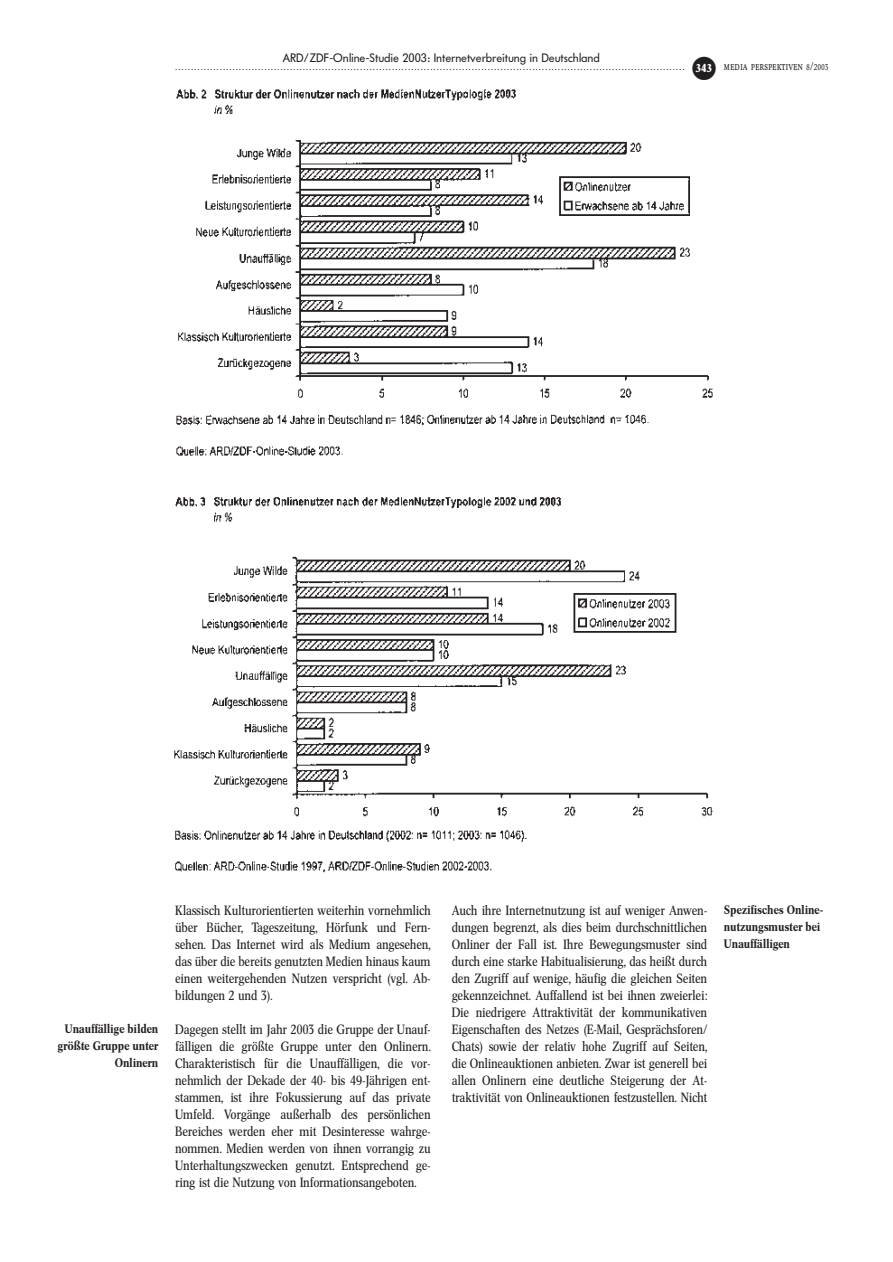
<style>
.page{position:relative;width:893px;height:1262px;background:#fff}
.page>*{position:absolute;margin:0;border:0;box-sizing:border-box;transform-origin:0 0}
.t1{font:33.45px "Spe Num Mat";color:#231f20}
.t2{font:13.35px/17px "Cnn Reg";letter-spacing:.01em;color:#231f20;text-align:justify}
.t3{font:12.15px/17px "Cnn Med";letter-spacing:.01em;color:#231f20;text-align:right}
.t4{font:12.15px "Fut Boo Reg";letter-spacing:.03em;color:#231f20}
.t5{font:11.25px "Con Cap Reg";letter-spacing:.045em;color:#231f20;scale:.73 1}
.t6{font:10.5px "Cnn Reg";color:#231f20}
.s1{font-family:"Tim Xtr Bol";color:#fff}
.s2{font-family:"Con Reg";font-size:8.55px}
</style>
<div class="page">
<img style="left:176px;top:89px;width:537px;height:367px">
<img style="left:174px;top:497px;width:539px;height:376px">
<p class="t4" style="left:283px;top:53px;width:318px">ARD/ZDF-Online-Studie 2003: Internetverbreitung in Deutschland</p>
<p class="t6" style="left:175px;top:62px;width:510px">................................................................................................................................................................</p>
<h1 class="t1" style="left:692px;top:49px;width:24px">x</h1>
<p class="t5" style="left:696px;top:60px;width:183px"><span class="s1">343</span> media perspektiven <span class="s2">8</span>/<span class="s2">2003</span></p>
<p class="t3" style="left:58px;top:1021px;width:102px">Unauffällige bilden größte Gruppe unter<br>Onlinern</p>
<p class="t2" style="left:175px;top:903px;width:257px">Klassisch Kulturorientierten weiterhin vornehmlich über Bücher, Tageszeitung, Hörfunk und Fern&shy;sehen. Das Internet wird als Medium angesehen, das über die bereits genutzten Medien hinaus kaum einen weitergehenden Nutzen verspricht (vgl. Ab&shy;bildungen 2 und 3).</p>
<p class="t2" style="left:175px;top:1022px;width:257px">Dagegen stellt im Jahr 2003 die Gruppe der Unauf&shy;fälligen die größte Gruppe unter den Onlinern.<br>Charakteristisch für die Unauffälligen, die vor&shy;nehmlich der Dekade der 40- bis 49-Jährigen ent&shy;stammen, ist ihre Fokussierung auf das private Umfeld. Vorgänge außerhalb des persönlichen Bereiches werden eher mit Desinteresse wahrge&shy;nommen. Medien werden von ihnen vorrangig zu Unterhaltungszwecken genutzt. Entsprechend ge&shy;ring ist die Nutzung von Informationsangeboten.</p>
<p class="t2" style="left:452px;top:903px;width:257px">Auch ihre Internetnutzung ist auf weniger Anwen&shy;dungen begrenzt, als dies beim durchschnittlichen Onliner der Fall ist. Ihre Bewegungsmuster sind durch eine starke Habitualisierung, das heißt durch den Zugriff auf wenige, häufig die gleichen Seiten gekennzeichnet. Auffallend ist bei ihnen zweierlei:<br>Die niedrigere Attraktivität der kommunikativen Eigenschaften des Netzes (E-Mail, Gesprächsforen/ Chats) sowie der relativ hohe Zugriff auf Seiten, die Onlineauktionen anbieten. Zwar ist generell bei allen Onlinern eine deutliche Steigerung der At&shy;traktivität von Onlineauktionen festzustellen. Nicht</p>
<p class="t3" style="left:724px;top:902px;width:101px;text-align:left">Spezifisches Online&shy;nutzungsmuster bei<br>Unauffälligen</p>
</div>
